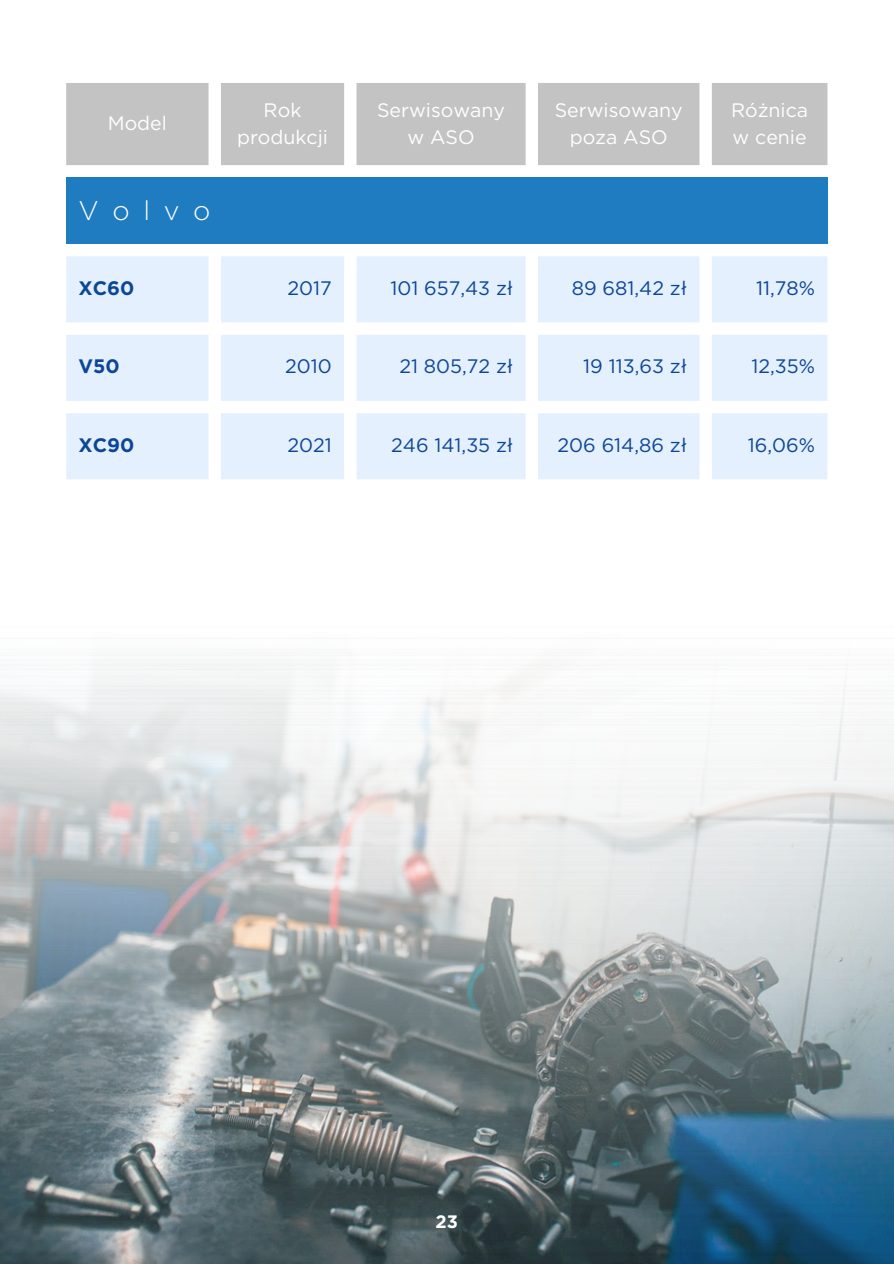
<style>
.page{position:relative;width:894px;height:1264px;background:#fff}
.page>*{position:absolute;margin:0;border:0;box-sizing:border-box;transform-origin:0 0}
.t1{font:300 27px "Gotham";letter-spacing:.505em;color:#fff}
.t2{font:19.5px "Gotham";color:#0e4696}
.t3{font:19.5px/27px "Gotham";color:#fff;text-align:center}
.t4{font:700 19.5px "Gotham";color:#0e4696}
.t5{font:700 18px "Gotham";color:#fff}
</style>
<div class="page">
<img style="left:0;top:660px;width:893px;height:603px">
<div style="left:66px;top:83px;width:761px;height:82px;background:#c3c3c3"></div>
<div style="left:66px;top:177px;width:761px;height:67px;background:#1f7cc1"></div>
<svg style="left:66px;top:256px;width:761px;height:223px;fill:#e5f0ff"></svg>
<p class="t3" style="left:108px;top:110px;width:61px">Model</p>
<p class="t1" style="left:79px;top:194px;width:133px">Volvo</p>
<p class="t3" style="left:237px;top:96px;width:92px">Rok produkcji</p>
<p class="t3" style="left:377px;top:96px;width:129px">Serwisowany</p>
<p class="t3" style="left:407px;top:123px;width:69px">w ASO</p>
<p class="t3" style="left:554px;top:96px;width:129px">Serwisowany</p>
<p class="t3" style="left:569px;top:123px;width:99px">poza ASO</p>
<p class="t3" style="left:730px;top:96px;width:79px;text-align:left">Różnica w cenie</p>
<p class="t4" style="left:79px;top:276px;width:57px">XC60</p>
<p class="t2" style="left:287px;top:276px;width:46px">2017</p>
<p class="t2" style="left:390px;top:276px;width:124px">101 657,43 zł</p>
<p class="t2" style="left:571px;top:276px;width:117px">89 681,42 zł</p>
<p class="t2" style="left:755px;top:276px;width:60px">11,78%</p>
<p class="t4" style="left:79px;top:354px;width:43px">V50</p>
<p class="t2" style="left:285px;top:354px;width:48px">2010</p>
<p class="t2" style="left:399px;top:354px;width:115px">21 805,72 zł</p>
<p class="t2" style="left:583px;top:354px;width:105px">19 113,63 zł</p>
<p class="t2" style="left:751px;top:354px;width:65px">12,35%</p>
<p class="t4" style="left:79px;top:433px;width:57px">XC90</p>
<p class="t2" style="left:287px;top:433px;width:46px">2021</p>
<p class="t2" style="left:391px;top:433px;width:123px">246 141,35 zł</p>
<p class="t2" style="left:557px;top:433px;width:131px">206 614,86 zł</p>
<p class="t2" style="left:747px;top:433px;width:69px">16,06%</p>
<p class="t5" style="left:435px;top:1210px;width:24px">23</p>
</div>
